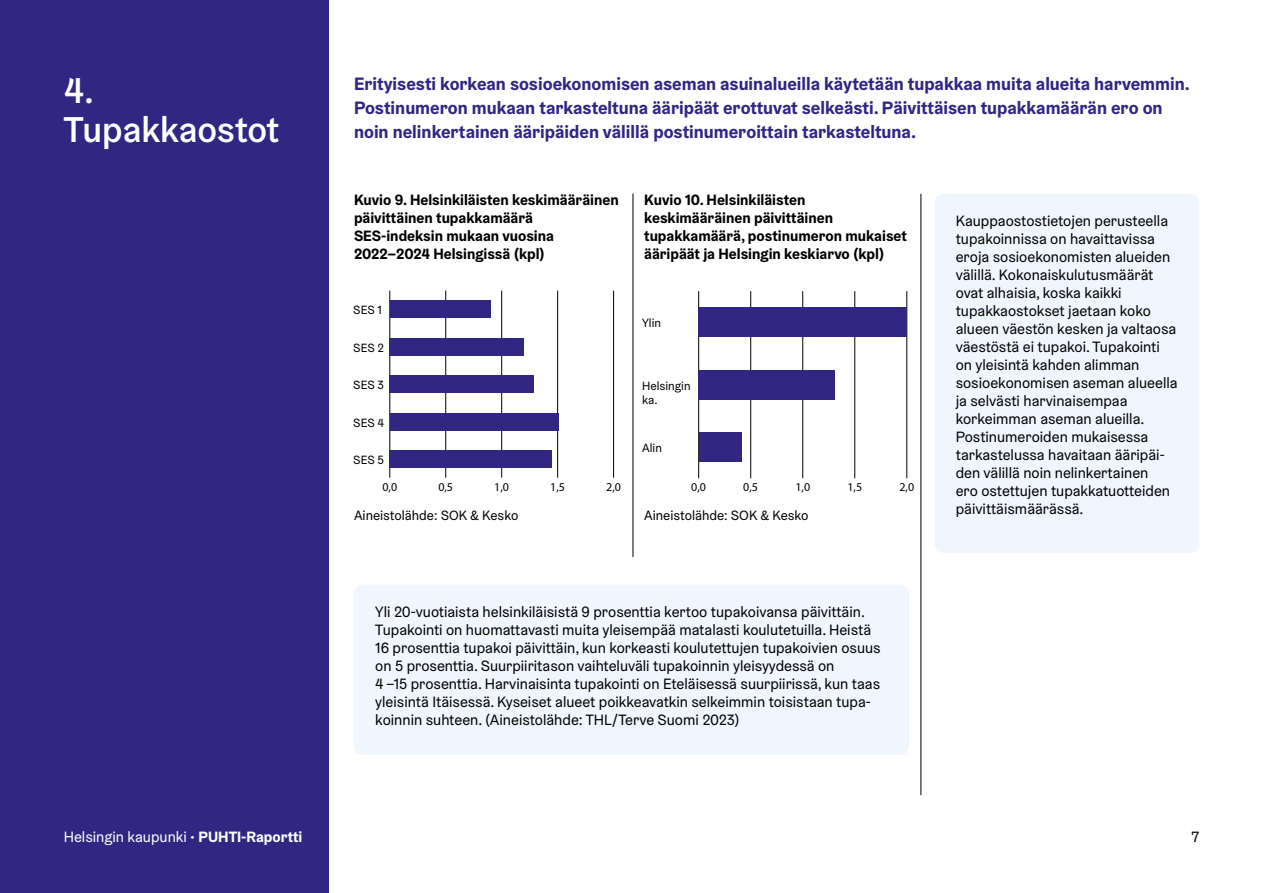
<style>
.page{position:relative;width:1263px;height:893px;background:#fff}
.page>*{position:absolute;margin:0;border:0;box-sizing:border-box;transform-origin:0 0}
._1__Otsikko__palkissa{font:500 36px/39px "Helsinki Grotesk";color:#fff}
.Ingressi{font:700 18px/24px "Helsinki Grotesk";color:#312783}
.Leipis__ei_rivirekkaa{font:15px/18px "Helsinki Grotesk";color:#000}
.Leipis_ei_rivirekkaa__ei_tavutusta{font:700 15px/18px "Helsinki Grotesk";color:#000}
.t1{font:15px "Helsinki Grotesk";color:#fff}
.Aineistolähde{font:13.5px "Helsinki Grotesk";color:#000}
.t2{font:12px/14.4px "Helsinki Grotesk";color:#000}
.t3{font:12px "Myriad Pro";color:#000}
.s1{font-weight:700}
</style>
<div class="page">
<div style="left:0;top:0;width:328px;height:893px;background:#312783"></div>
<div style="left:354px;top:585px;width:555px;height:170px;background:#f0f6fd;border-radius:9px"></div>
<div style="left:934px;top:194px;width:265px;height:359px;background:#f0f6fd;border-radius:9px"></div>
<hr style="left:389px;top:291px;width:1px;height:187px;background:#000">
<hr style="left:445px;top:291px;width:1px;height:187px;background:#000">
<hr style="left:501px;top:291px;width:1px;height:187px;background:#000">
<hr style="left:557px;top:291px;width:1px;height:187px;background:#000">
<hr style="left:613px;top:291px;width:1px;height:187px;background:#000">
<div style="left:390px;top:300px;width:100px;height:18px;background:#312783"></div>
<div style="left:390px;top:338px;width:134px;height:18px;background:#312783"></div>
<div style="left:390px;top:375px;width:144px;height:18px;background:#312783"></div>
<div style="left:390px;top:413px;width:169px;height:17px;background:#312783"></div>
<div style="left:390px;top:450px;width:162px;height:18px;background:#312783"></div>
<hr style="left:698px;top:291px;width:1px;height:187px;background:#000">
<hr style="left:750px;top:291px;width:1px;height:187px;background:#000">
<hr style="left:802px;top:291px;width:1px;height:187px;background:#000">
<hr style="left:854px;top:291px;width:1px;height:187px;background:#000">
<hr style="left:906px;top:291px;width:1px;height:187px;background:#000">
<div style="left:699px;top:307px;width:208px;height:30px;background:#312783"></div>
<div style="left:699px;top:370px;width:136px;height:30px;background:#312783"></div>
<div style="left:699px;top:432px;width:42px;height:30px;background:#312783"></div>
<hr style="left:633px;top:194px;width:1px;height:363px;background:#000">
<hr style="left:921px;top:194px;width:1px;height:601px;background:#000">
<h1 class="_1__Otsikko__palkissa" style="left:64px;top:71px;width:217px">4.<br>Tupakkaostot</h1>
<p class="Ingressi" style="left:354px;top:71px;width:837px">Erityisesti korkean sosioekonomisen aseman asuinalueilla käytetään tupakkaa muita alueita harvemmin.<br>Postinumeron mukaan tarkasteltuna ääripäät erottuvat selkeästi. Päivittäisen tupakkamäärän ero on noin nelinkertainen ääripäiden välillä postinumeroittain tarkasteltuna.</p>
<p class="Leipis_ei_rivirekkaa__ei_tavutusta" style="left:354px;top:190px;width:266px">Kuvio 9. Helsinkiläisten keskimääräinen päivittäinen tupakkamäärä<br>SES-indeksin mukaan vuosina<br>2022–2024 Helsingissä (kpl)</p>
<p class="t2" style="left:353px;top:303px;width:30px">SES 1</p>
<p class="t2" style="left:353px;top:340px;width:32px">SES 2</p>
<p class="t2" style="left:353px;top:378px;width:32px">SES 3</p>
<p class="t2" style="left:353px;top:415px;width:33px">SES 4</p>
<p class="t2" style="left:353px;top:453px;width:32px">SES 5</p>
<p class="t3" style="left:382px;top:479px;width:16px">0,0</p>
<p class="t3" style="left:438px;top:479px;width:16px">0,5</p>
<p class="t3" style="left:494px;top:479px;width:16px">1,0</p>
<p class="t3" style="left:550px;top:479px;width:16px">1,5</p>
<p class="t3" style="left:606px;top:479px;width:16px">2,0</p>
<p class="Aineistolähde" style="left:354px;top:507px;width:166px">Aineistolähde: SOK &amp; Kesko</p>
<p class="Leipis_ei_rivirekkaa__ei_tavutusta" style="left:644px;top:190px;width:264px">Kuvio 10. Helsinkiläisten keskimääräinen päivittäinen tupakkamäärä, postinumeron mukaiset ääripäät ja Helsingin keskiarvo (kpl)</p>
<p class="t2" style="left:642px;top:316px;width:20px">Ylin</p>
<p class="t2" style="left:642px;top:378px;width:50px">Helsingin ka.</p>
<p class="t2" style="left:642px;top:441px;width:21px">Alin</p>
<p class="t3" style="left:691px;top:480px;width:16px">0,0</p>
<p class="t3" style="left:743px;top:480px;width:16px">0,5</p>
<p class="t3" style="left:795px;top:480px;width:16px">1,0</p>
<p class="t3" style="left:847px;top:480px;width:16px">1,5</p>
<p class="t3" style="left:899px;top:480px;width:16px">2,0</p>
<p class="Aineistolähde" style="left:644px;top:507px;width:166px">Aineistolähde: SOK &amp; Kesko</p>
<p class="Leipis__ei_rivirekkaa" style="left:375px;top:603px;width:507px">Yli 20-vuotiaista helsinkiläisistä 9 prosenttia kertoo tupakoivansa päivittäin.<br>Tupakointi on huomattavasti muita yleisempää matalasti koulutetuilla. Heistä 16 prosenttia tupakoi päivittäin, kun korkeasti koulutettujen tupakoivien osuus on 5 prosenttia. Suurpiiritason vaihteluväli tupakoinnin yleisyydessä on<br>4 –15 prosenttia. Harvinaisinta tupakointi on Eteläisessä suurpiirissä, kun taas yleisintä Itäisessä. Kyseiset alueet poikkeavatkin selkeimmin toisistaan tupa&shy;koinnin suhteen. (Aineistolähde: THL/Terve Suomi 2023)</p>
<p class="Leipis__ei_rivirekkaa" style="left:956px;top:212px;width:223px">Kauppaostostietojen perusteella tupakoinnissa on havaittavissa eroja sosioekonomisten alueiden välillä. Kokonaiskulutusmäärät ovat alhaisia, koska kaikki tupakkaostokset jaetaan koko alueen väestön kesken ja valtaosa väestöstä ei tupakoi. Tupakointi on yleisintä kahden alimman sosioekonomisen aseman alueella ja selvästi harvinaisempaa korkeimman aseman alueilla.<br>Postinumeroiden mukaisessa tarkastelussa havaitaan ääripäi&shy;den välillä noin nelinkertainen<br>ero ostettujen tupakkatuotteiden päivittäismäärässä.</p>
<p class="t1" style="left:64px;top:828px;width:240px">Helsingin kaupunki • <span class="s1">PUHTI-Raportti</span></p>
<p class="Leipis__ei_rivirekkaa" style="left:1191px;top:828px;width:9px">7</p>
</div>
